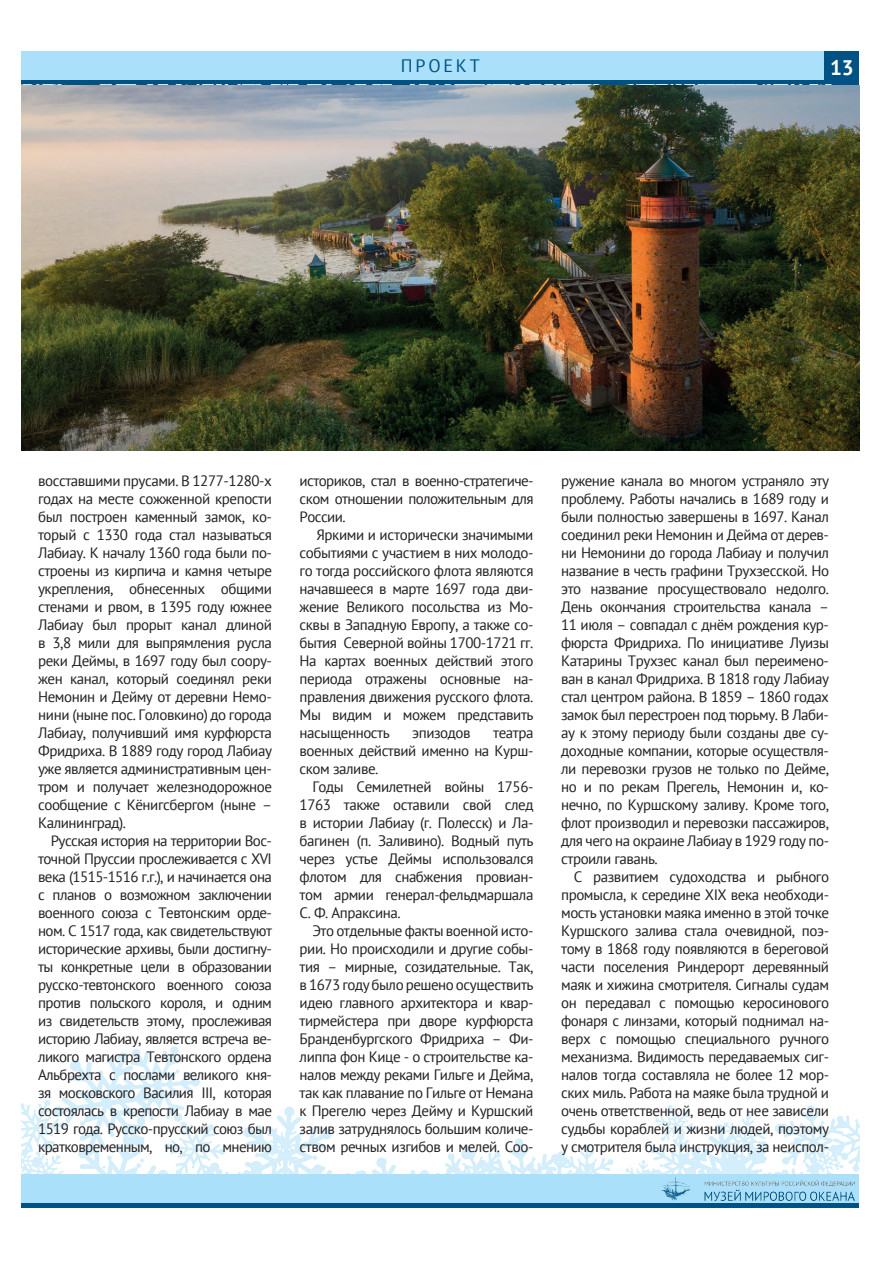
<style>
.page{position:relative;width:893px;height:1263px;background:#fff}
.page>*{position:absolute;margin:0;border:0;box-sizing:border-box;transform-origin:0 0}
.t1{font:700 21px "PT Sans";color:#fff}
.t2{font:18px "PT Sans";letter-spacing:.155em;color:#005285}
.t3{font:15px/18px "PT Sans";letter-spacing:-.03em;color:#231f20;text-align:justify}
</style>
<div class="page">
<div style="left:21px;top:51px;width:838px;height:34px;background:#aae0f9"></div>
<div style="left:825px;top:51px;width:34px;height:34px;background:#005285"></div>
<svg style="left:21px;top:81px;width:811px;height:4px;background:#206996"></svg>
<div style="left:21px;top:1174px;width:838px;height:33px;background:#aae0f9"></div>
<hr style="left:21px;top:1203px;width:838px;height:4px;background:#005285">
<img style="left:661px;top:1177px;width:193px;height:23px">
<img style="left:21px;top:1046px;width:838px;height:128px">
<img style="left:21px;top:85px;width:838px;height:365px">
<p class="t2" style="left:401px;top:54px;width:80px">ПРОЕКТ</p>
<h1 class="t1" style="left:830px;top:54px;width:25px">13</h1>
<p class="t3" style="left:38px;top:471px;width:235px">восставшими прусами. В 1277-1280-х годах на месте сожженной крепости был построен каменный замок, ко&shy;торый с 1330 года стал называться Лабиау. К началу 1360 года были по&shy;строены из кирпича и камня четыре укрепления, обнесенных общими стенами и рвом, в 1395 году южнее Лабиау был прорыт канал длиной в 3,8 мили для выпрямления русла реки Деймы, в 1697 году был соору&shy;жен канал, который соединял реки Немонин и Дейму от деревни Немо&shy;нини (ныне пос. Головкино) до города Лабиау, получивший имя курфюрста Фридриха. В 1889 году город Лабиау уже является административным цен&shy;тром и получает железнодорожное сообщение с Кёнигсбергом (ныне – Калининград).</p>
<p class="t3" style="left:38px;top:831px;width:235px;text-indent:13px">Русская история на территории Вос&shy;точной Пруссии прослеживается с XVI века (1515-1516 г.г.), и начинается она с планов о возможном заключении военного союза с Тевтонским орде&shy;ном. С 1517 года, как свидетельствуют исторические архивы, были достигну&shy;ты конкретные цели в образовании русско-тевтонского военного союза против польского короля, и одним из свидетельств этому, прослеживая историю Лабиау, является встреча ве&shy;ликого магистра Тевтонского ордена Альбрехта с послами великого кня&shy;зя московского Василия III, которая состоялась в крепости Лабиау в мае 1519 года. Русско-прусский союз был кратковременным, но, по мнению</p>
<p class="t3" style="left:300px;top:471px;width:235px">историков, стал в военно-стратегиче&shy;ском отношении положительным для России.</p>
<p class="t3" style="left:300px;top:525px;width:235px;text-indent:17px">Яркими и исторически значимыми событиями с участием в них молодо&shy;го тогда российского флота являются начавшееся в марте 1697 года дви&shy;жение Великого посольства из Мо&shy;сквы в Западную Европу, а также со&shy;бытия Северной войны 1700-1721 гг.<br>На картах военных действий этого периода отражены основные на&shy;правления движения русского флота.<br>Мы видим и можем представить насыщенность</p>
<p class="t3" style="left:300px;top:723px;width:235px;text-indent:194px">театра военных действий именно на Курш&shy;ском заливе.</p>
<p class="t3" style="left:300px;top:777px;width:235px;text-indent:13px">Годы Семилетней войны 1756- 1763 также оставили свой след в истории Лабиау (г. Полесск) и Ла&shy;багинен (п. Заливино). Водный путь через устье Деймы использовался флотом для снабжения провиан&shy;том армии генерал-фельдмаршала С. Ф. Апраксина.</p>
<p class="t3" style="left:300px;top:921px;width:235px;text-indent:13px">Это отдельные факты военной исто&shy;рии. Но происходили и другие собы&shy;тия – мирные, созидательные. Так, в 1673 году было решено осуществить идею главного архитектора и квар&shy;тирмейстера при дворе курфюрста Бранденбургского Фридриха – Фи&shy;липпа фон Кице - о строительстве ка&shy;налов между реками Гильге и Дейма, так как плавание по Гильге от Немана к Прегелю через Дейму и Куршский залив затруднялось большим количе&shy;ством речных изгибов и мелей. Соо-</p>
<p class="t3" style="left:412px;top:723px;width:60px">эпизодов</p>
<p class="t3" style="left:561px;top:471px;width:269px">ружение канала во многом устраняло эту проблему. Работы начались в 1689 году и были полностью завершены в 1697. Канал соединил реки Немонин и Дейма от дерев&shy;ни Немонини до города Лабиау и получил название в честь графини Трухзесской. Но это название просуществовало недолго.<br>День окончания строительства канала – 11 июля – совпадал с днём рождения кур&shy;фюрста Фридриха. По инициативе Луизы Катарины Трухзес канал был переимено&shy;ван в канал Фридриха. В 1818 году Лабиау стал центром района. В 1859 – 1860 годах замок был перестроен под тюрьму. В Лаби&shy;ау к этому периоду были созданы две су&shy;доходные компании, которые осуществля&shy;ли перевозки грузов не только по Дейме, но и по рекам Прегель, Немонин и, ко&shy;нечно, по Куршскому заливу. Кроме того, флот производил и перевозки пассажиров, для чего на окраине Лабиау в 1929 году по&shy;строили гавань.</p>
<p class="t3" style="left:561px;top:867px;width:269px;text-indent:13px">С развитием судоходства и рыбного промысла, к середине XIX века необходи&shy;мость установки маяка именно в этой точке Куршского залива стала очевидной, поэ&shy;тому в 1868 году появляются в береговой части поселения Риндерорт деревянный маяк и хижина смотрителя. Сигналы судам он передавал с помощью керосинового фонаря с линзами, который поднимал на&shy;верх с помощью специального ручного механизма. Видимость передаваемых сиг&shy;налов тогда составляла не более 12 мор&shy;ских миль. Работа на маяке была трудной и очень ответственной, ведь от нее зависели судьбы кораблей и жизни людей, поэтому у смотрителя была инструкция, за неиспол-</p>
</div>
